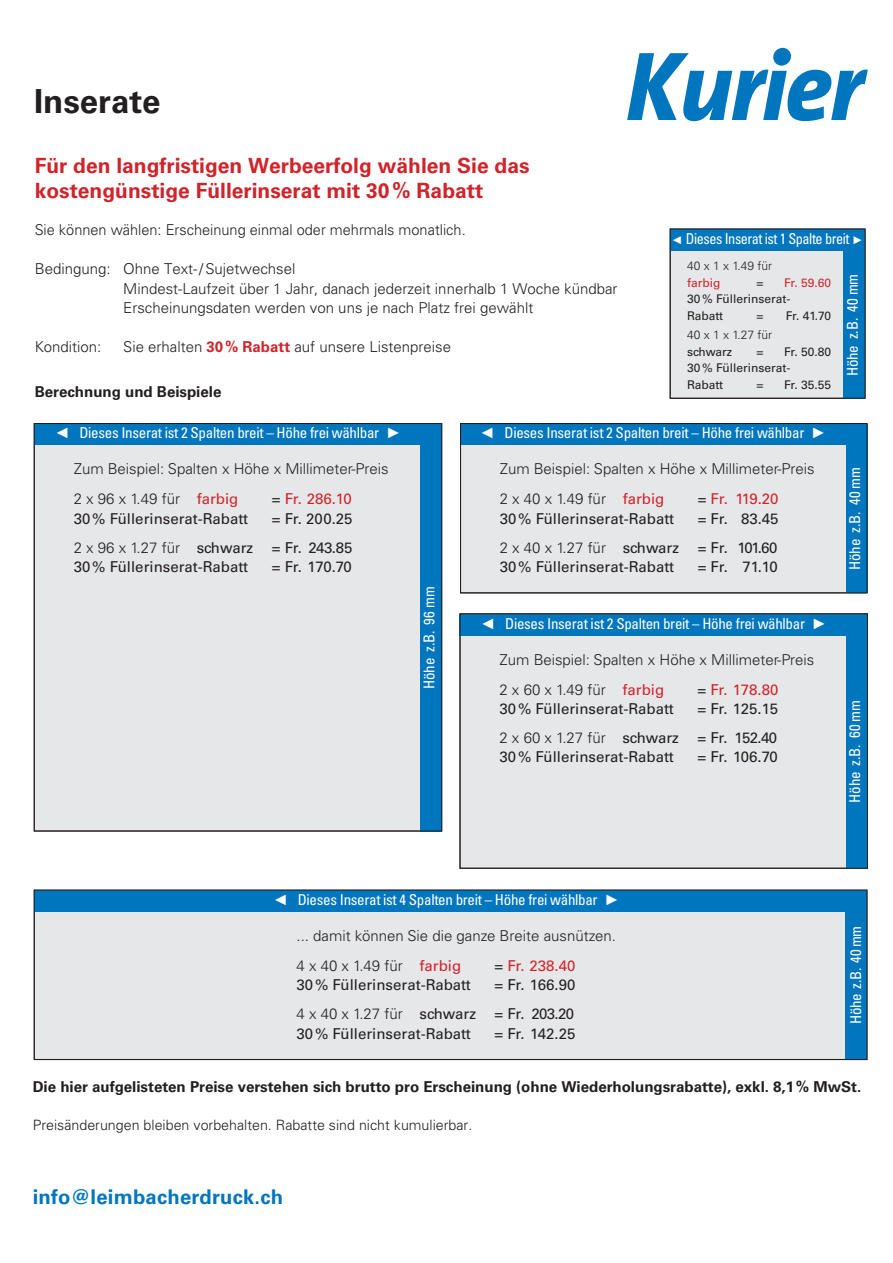
<style>
.page{position:relative;width:893px;height:1263px;background:#fff}
.page>*{position:absolute;margin:0;border:0;box-sizing:border-box;transform-origin:0 0}
.Titel{font:700 33px "Univers LT Pro 65";color:#231f20}
.Titel-2{font:700 21px/25.2px "Univers LT Pro 65";color:#d1232a}
.Grundschrift_hf{font:700 20.25px "Univers LT Pro 65";letter-spacing:.01em;color:#0076be}
.Titel-3{font:300 15px "Univers LT Pro 45";color:#231f20}
.t1{font:15px "Univers LT Pro 55 Roman";color:#231f20}
.t2{font:condensed 15px "Univers LT Pro";letter-spacing:-.02em;color:#fff}
.Grundschrift_hf-2{font:700 15px "Univers LT Pro 65";letter-spacing:-.005em;color:#231f20}
.t3{font:15px "Univers LT Pro 55 Roman";letter-spacing:-.02em;color:#231f20}
.Grundschrift_hf-3{font:300 15px "Univers LT Pro 45";color:#231f20}
.t4{font:15px "Univers LT Pro 55 Roman";letter-spacing:-.01em;color:#d1232a}
.t5{font:condensed 15px "Univers LT Pro";letter-spacing:-.02em;color:#fff;scale:.95 1}
.Titel-4{font:700 15px "Univers LT Pro 65";letter-spacing:-.005em;color:#231f20}
.Grundschrift_hf-4{font:300 14.25px "Univers LT Pro 45";color:#231f20}
.t6{font:12px/16.5px "Univers LT Pro 55 Roman";color:#231f20}
.t7{font:300 12px/16.5px "Univers LT Pro 45";color:#231f20}
.t8{font:12px "Univers LT Pro 55 Roman";color:#d1232a}
.s1{font-family:"Univers LT Pro 65";font-weight:700;color:#d1232a}
.s2{font-family:"Arial";font-stretch:normal}
.s3{font-family:"Univers LT Pro 55 Roman";font-weight:400;color:#d1232a}
.s4{color:#231f20}
.s5{font-family:"Univers LT Pro 45";font-weight:300}
.s6{font-family:"Arial";font-stretch:normal;font-size:11.25px}
.s7{font-family:"Univers LT Pro 55 Roman";font-weight:400}
</style>
<div class="page">
<div style="left:34px;top:890px;width:833px;height:169px;background:#e6e7e9"></div>
<div style="left:845px;top:890px;width:22px;height:169px;background:#0076be"></div>
<div style="left:35px;top:890px;width:832px;height:22px;background:#0076be"></div>
<div style="left:460px;top:423px;width:407px;height:170px;background:#e6e7e9"></div>
<div style="left:461px;top:424px;width:406px;height:21px;background:#0076be"></div>
<div style="left:846px;top:424px;width:21px;height:169px;background:#0076be"></div>
<div style="left:460px;top:423px;width:407px;height:170px;border:1px solid #231f20"></div>
<div style="left:34px;top:423px;width:408px;height:408px;background:#e6e7e9"></div>
<div style="left:34px;top:424px;width:407px;height:21px;background:#0076be"></div>
<div style="left:421px;top:424px;width:21px;height:407px;background:#0076be"></div>
<div style="left:460px;top:614px;width:407px;height:254px;background:#e6e7e9"></div>
<div style="left:460px;top:614px;width:407px;height:22px;background:#0076be"></div>
<div style="left:847px;top:614px;width:21px;height:254px;background:#0076be"></div>
<div style="left:460px;top:613px;width:408px;height:255px;border:1px solid #231f20"></div>
<div style="left:670px;top:229px;width:195px;height:169px;background:#e6e7e9"></div>
<div style="left:670px;top:229px;width:195px;height:21px;background:#0076be"></div>
<div style="left:844px;top:232px;width:21px;height:166px;background:#0076be"></div>
<div style="left:670px;top:229px;width:195px;height:170px;border:1px solid #231f20"></div>
<svg style="left:627px;top:48px;width:241px;height:73px"></svg>
<div style="left:34px;top:890px;width:833px;height:170px;border:1px solid #231f20"></div>
<p class="Titel" style="left:34px;top:78px;width:128px">Inserate</p>
<p class="Titel-2" style="left:35px;top:151px;width:496px">Für den langfristigen Werbeerfolg wählen Sie das kostengünstige Füllerinserat mit 30% Rabatt</p>
<p class="Grundschrift_hf-3" style="left:35px;top:220px;width:432px">Sie können wählen: Erscheinung einmal oder mehrmals monatlich.</p>
<p class="Titel-3" style="left:35px;top:259px;width:262px">Bedingung: Ohne Text-/Sujetwechsel</p>
<p class="Titel-3" style="left:123px;top:279px;width:496px">Mindest-Laufzeit über 1 Jahr, danach jederzeit innerhalb 1 Woche kündbar</p>
<p class="Titel-3" style="left:123px;top:298px;width:412px">Erscheinungsdaten werden von uns je nach Platz frei gewählt</p>
<p class="Titel-3" style="left:35px;top:337px;width:68px">Kondition:</p>
<p class="Titel-3" style="left:123px;top:337px;width:329px">Sie erhalten <span class="s1">30% Rabatt</span> auf unsere Listenpreise</p>
<p class="Titel-4" style="left:35px;top:381px;width:188px">Berechnung und Beispiele</p>
<p class="t2" style="left:55px;top:423px;width:348px"><span class="s2">◄</span> Dieses Inserat ist 2 Spalten breit – Höhe frei wählbar <span class="s2">►</span></p>
<p class="Titel-3" style="left:74px;top:459px;width:316px">Zum Beispiel: Spalten x Höhe x Millimeter-Preis</p>
<p class="Titel-3" style="left:74px;top:489px;width:166px">2 x 96 x 1.49 für <span class="s3">farbig</span></p>
<p class="t4" style="left:272px;top:489px;width:82px"><span class="s4">=</span> Fr. 286.10</p>
<p class="t1" style="left:74px;top:508px;width:176px">30% Füllerinserat-Rabatt</p>
<p class="t1" style="left:272px;top:508px;width:82px">= Fr. 200.25</p>
<p class="t1" style="left:74px;top:537px;width:280px"><span class="s5">2 x 96 x 1.27 für</span> schwarz = Fr. 243.85</p>
<p class="t1" style="left:74px;top:556px;width:176px">30% Füllerinserat-Rabatt</p>
<p class="t1" style="left:272px;top:556px;width:82px">= Fr. 170.70</p>
<p class="t5" style="left:671px;top:229px;width:203px"><span class="s6">◄</span> Dieses Inserat ist 1 Spalte breit <span class="s6">►</span></p>
<p class="t7" style="left:687px;top:258px;width:87px">40 x 1 x 1.49 für <span class="s3">farbig</span></p>
<p class="t2" style="left:843px;top:376px;width:104px;rotate:-90deg">Höhe z.B. 40 mm</p>
<p class="t6" style="left:757px;top:274px;width:9px">=</p>
<p class="t8" style="left:784px;top:274px;width:49px">Fr. 59.60</p>
<p class="t6" style="left:687px;top:290px;width:105px">30% Füllerinserat-<br>Rabatt</p>
<p class="t6" style="left:757px;top:307px;width:9px">=</p>
<p class="t6" style="left:786px;top:307px;width:47px">Fr. 41.70</p>
<p class="t7" style="left:687px;top:327px;width:87px">40 x 1 x 1.27 für <span class="s7">schwarz</span></p>
<p class="t6" style="left:757px;top:343px;width:9px">=</p>
<p class="t6" style="left:784px;top:343px;width:49px">Fr. 50.80</p>
<p class="t6" style="left:687px;top:359px;width:105px">30% Füllerinserat-<br>Rabatt</p>
<p class="t6" style="left:757px;top:376px;width:9px">=</p>
<p class="t6" style="left:784px;top:376px;width:49px">Fr. 35.55</p>
<p class="t2" style="left:480px;top:423px;width:348px"><span class="s2">◄</span> Dieses Inserat ist 2 Spalten breit – Höhe frei wählbar <span class="s2">►</span></p>
<p class="Titel-3" style="left:500px;top:459px;width:316px">Zum Beispiel: Spalten x Höhe x Millimeter-Preis</p>
<p class="Titel-3" style="left:500px;top:489px;width:166px">2 x 40 x 1.49 für <span class="s3">farbig</span></p>
<p class="t4" style="left:698px;top:489px;width:82px"><span class="s4">=</span> Fr. 119.20</p>
<p class="t1" style="left:500px;top:508px;width:176px">30% Füllerinserat-Rabatt</p>
<p class="t1" style="left:698px;top:508px;width:82px">= Fr. 83.45</p>
<p class="t3" style="left:500px;top:537px;width:279px"><span class="s5">2 x 40 x 1.27 für</span> schwarz = Fr. 101.60</p>
<p class="t1" style="left:500px;top:556px;width:176px">30% Füllerinserat-Rabatt</p>
<p class="t1" style="left:698px;top:556px;width:82px">= Fr. 71.10</p>
<p class="t2" style="left:845px;top:570px;width:104px;rotate:-90deg">Höhe z.B. 40 mm</p>
<p class="t2" style="left:419px;top:689px;width:104px;rotate:-90deg">Höhe z.B. 96 mm</p>
<p class="t2" style="left:480px;top:614px;width:348px"><span class="s2">◄</span> Dieses Inserat ist 2 Spalten breit – Höhe frei wählbar <span class="s2">►</span></p>
<p class="Titel-3" style="left:499px;top:650px;width:316px">Zum Beispiel: Spalten x Höhe x Millimeter-Preis</p>
<p class="Titel-3" style="left:499px;top:680px;width:166px">2 x 60 x 1.49 für <span class="s3">farbig</span></p>
<p class="t4" style="left:697px;top:679px;width:82px"><span class="s4">=</span> Fr. 178.80</p>
<p class="t1" style="left:499px;top:698px;width:176px">30% Füllerinserat-Rabatt</p>
<p class="t1" style="left:697px;top:698px;width:82px">= Fr. 125.15</p>
<p class="t3" style="left:499px;top:727px;width:279px"><span class="s5">2 x 60 x 1.27 für</span> schwarz = Fr. 152.40</p>
<p class="t1" style="left:499px;top:746px;width:176px">30% Füllerinserat-Rabatt</p>
<p class="t1" style="left:697px;top:746px;width:82px">= Fr. 106.70</p>
<p class="t2" style="left:845px;top:803px;width:104px;rotate:-90deg">Höhe z.B. 60 mm</p>
<p class="t2" style="left:273px;top:890px;width:348px"><span class="s2">◄</span> Dieses Inserat ist 4 Spalten breit – Höhe frei wählbar <span class="s2">►</span></p>
<p class="Titel-3" style="left:297px;top:926px;width:321px">... damit können Sie die ganze Breite ausnützen.</p>
<p class="Titel-3" style="left:297px;top:956px;width:166px">4 x 40 x 1.49 für <span class="s3">farbig</span></p>
<p class="t4" style="left:495px;top:955px;width:82px"><span class="s4">=</span> Fr. 238.40</p>
<p class="t1" style="left:297px;top:975px;width:176px">30% Füllerinserat-Rabatt</p>
<p class="t1" style="left:495px;top:975px;width:82px">= Fr. 166.90</p>
<p class="t3" style="left:297px;top:1003px;width:279px"><span class="s5">4 x 40 x 1.27 für</span> schwarz = Fr. 203.20</p>
<p class="t1" style="left:297px;top:1023px;width:176px">30% Füllerinserat-Rabatt</p>
<p class="t1" style="left:495px;top:1023px;width:82px">= Fr. 142.25</p>
<p class="t2" style="left:846px;top:1024px;width:99px;rotate:-90deg">Höhe z.B. 40 mm</p>
<p class="Grundschrift_hf-2" style="left:33px;top:1076px;width:830px">Die hier aufgelisteten Preise verstehen sich brutto pro Erscheinung (ohne Wiederholungsrabatte), exkl. 8,1% MwSt.</p>
<p class="Grundschrift_hf-4" style="left:33px;top:1115px;width:441px">Preisänderungen bleiben vorbehalten. Rabatte sind nicht kumulierbar.</p>
<p class="Grundschrift_hf" style="left:33px;top:1182px;width:252px">info@leimbacherdruck.ch</p>
</div>
